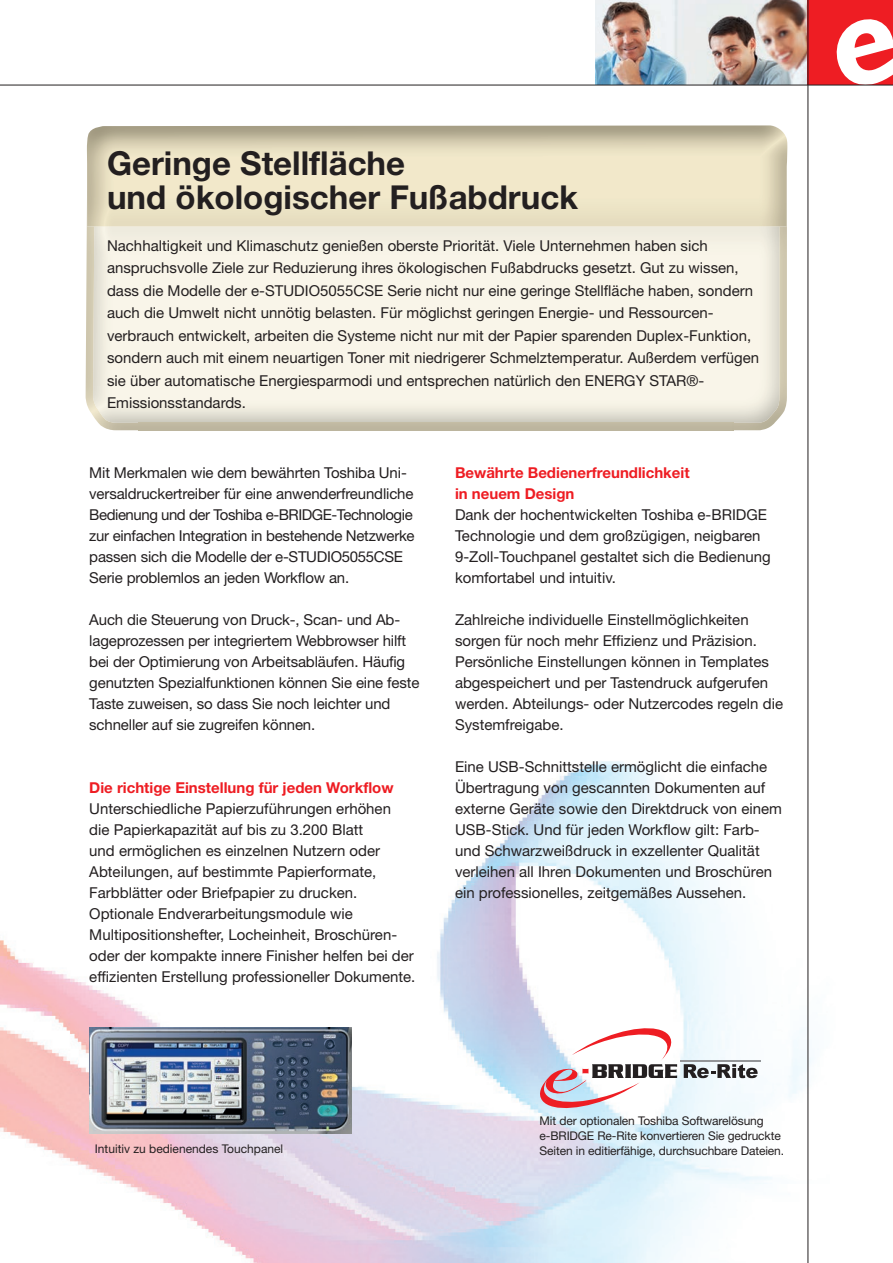
<style>
.page{position:relative;width:893px;height:1263px;background:#fff}
.page>*{position:absolute;margin:0;border:0;box-sizing:border-box;transform-origin:0 0}
.t1{font:700 33px/34.5px "Helvetica Neue LT Pro";color:#231f20}
.t2{font:15px/21px "Helvetica Neue LT Pro";color:#231f20}
.t3{font:700 15px/21px "Helvetica Neue LT Pro";color:#ee1d23}
.t4{font:12px/15px "Helvetica Neue LT Pro";letter-spacing:-.01em;color:#231f20}
</style>
<div class="page">
<img style="left:0;top:725px;width:813px;height:538px">
<img style="left:86px;top:215px;width:54px;height:215px">
<img style="left:733px;top:226px;width:54px;height:204px">
<img style="left:89px;top:1027px;width:263px;height:106px">
<hr style="left:680px;top:1059px;width:81px;height:2px;background:#939598">
<svg style="left:684px;top:1064px;width:74px;height:14px"></svg>
<svg style="left:540px;top:1028px;width:137px;height:80px"></svg>
<img style="left:595px;top:0;width:213px;height:85px">
<div style="left:808px;top:0;width:85px;height:85px;background:#ee1d23"></div>
<svg style="left:833px;top:19px;width:60px;height:66px"></svg>
<hr style="left:808px;top:0;width:1px;height:1263px;background:#231f20">
<hr style="left:0;top:85px;width:893px;height:1px;background:#231f20">
<h1 class="t1" style="left:107px;top:145px;width:473px">Geringe Stellfläche<br>und ökologischer Fußabdruck</h1>
<p class="t2" style="left:107px;top:234px;width:654px;line-height:22.5px">Nachhaltigkeit und Klimaschutz genießen oberste Priorität. Viele Unternehmen haben sich anspruchsvolle Ziele zur Reduzierung ihres ökologischen Fußabdrucks gesetzt. Gut zu wissen, dass die Modelle der e-STUDIO5055CSE Serie nicht nur eine geringe Stellfläche haben, sondern auch die Umwelt nicht unnötig belasten. Für möglichst geringen Energie- und Ressourcen&shy;verbrauch entwickelt, arbeiten die Systeme nicht nur mit der Papier sparenden Duplex-Funktion, sondern auch mit einem neuartigen Toner mit niedrigerer Schmelztemperatur. Außerdem verfügen sie über automatische Energiesparmodi und entsprechen natürlich den ENERGY STAR®- Emissionsstandards.</p>
<p class="t2" style="left:89px;top:462px;width:327px">Mit Merkmalen wie dem bewährten Toshiba Uni&shy;versaldruckertreiber für eine anwenderfreundliche Bedienung und der Toshiba e-BRIDGE-Technologie zur einfachen Integration in bestehende Netzwerke passen sich die Modelle der e-STUDIO5055CSE Serie problemlos an jeden Workflow an.</p>
<p class="t2" style="left:89px;top:609px;width:332px">Auch die Steuerung von Druck-, Scan- und Ab&shy;lageprozessen per integriertem Webbrowser hilft bei der Optimierung von Arbeitsabläufen. Häufig genutzten Spezialfunktionen können Sie eine feste Taste zuweisen, so dass Sie noch leichter und schneller auf sie zugreifen können.</p>
<p class="t3" style="left:89px;top:777px;width:306px">Die richtige Einstellung für jeden Workflow</p>
<p class="t2" style="left:89px;top:798px;width:328px">Unterschiedliche Papierzuführungen erhöhen<br>die Papierkapazität auf bis zu 3.200 Blatt<br>und ermöglichen es einzelnen Nutzern oder Abteilungen, auf bestimmte Papierformate, Farbblätter oder Briefpapier zu drucken.<br>Optionale Endverarbeitungsmodule wie Multipositionshefter, Locheinheit, Broschüren&shy;oder der kompakte innere Finisher helfen bei der effizienten Erstellung professioneller Dokumente.</p>
<p class="t3" style="left:455px;top:462px;width:236px">Bewährte Bedienerfreundlichkeit in neuem Design</p>
<p class="t2" style="left:455px;top:504px;width:317px">Dank der hochentwickelten Toshiba e-BRIDGE Technologie und dem großzügigen, neigbaren 9-Zoll-Touchpanel gestaltet sich die Bedienung komfortabel und intuitiv.</p>
<p class="t2" style="left:455px;top:609px;width:330px">Zahlreiche individuelle Einstellmöglichkeiten sorgen für noch mehr Effizienz und Präzision.<br>Persönliche Einstellungen können in Templates abgespeichert und per Tastendruck aufgerufen werden. Abteilungs- oder Nutzercodes regeln die Systemfreigabe.</p>
<p class="t2" style="left:455px;top:756px;width:328px">Eine USB-Schnittstelle ermöglicht die einfache Übertragung von gescannten Dokumenten auf externe Geräte sowie den Direktdruck von einem USB-Stick. Und für jeden Workflow gilt: Farb&shy;und Schwarzweißdruck in exzellenter Qualität verleihen all Ihren Dokumenten und Broschüren ein professionelles, zeitgemäßes Aussehen.</p>
<p class="t4" style="left:95px;top:1141px;width:190px">Intuitiv zu bedienendes Touchpanel</p>
<p class="t4" style="left:540px;top:1113px;width:246px">Mit der optionalen Toshiba Softwarelösung e-BRIDGE Re-Rite konvertieren Sie gedruckte<br>Seiten in editierfähige, durchsuchbare Dateien.</p>
</div>
